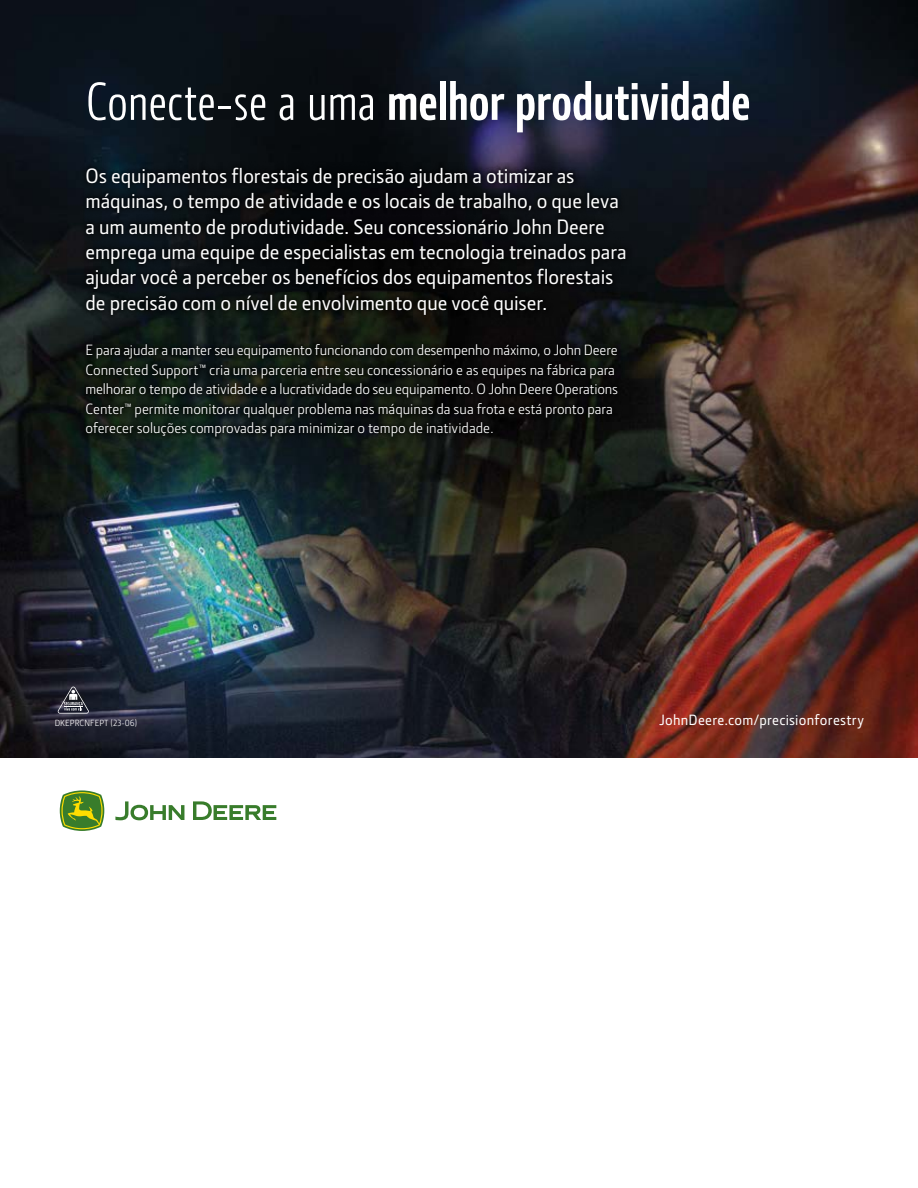
<style>
.page{position:relative;width:918px;height:1188px;background:#fff}
.page>*{position:absolute;margin:0;border:0;box-sizing:border-box;transform-origin:0 0}
.t1{font:700 54px "JD Sans Pro Cond";letter-spacing:-.005em;color:#fff}
.t2{font:500 21px/25.5px "JD Sans Pro";letter-spacing:-.005em;color:#fff}
.t3{font:15px/19.5px "JD Sans Pro";letter-spacing:-.01em;color:#fff}
.t4{font:500 15px "JD Sans Pro";letter-spacing:.015em;color:#fff}
.t5{font:9px "JD Sans Pro";letter-spacing:.01em;color:#fff}
.s1{font-weight:400}
</style>
<div class="page">
<img style="left:0;top:0;width:918px;height:758px">
<div style="left:80px;top:161px;width:552px;height:282px;background:#000;opacity:.52"></div>
<svg style="left:115px;top:801px;width:161px;height:19px"></svg>
<svg style="left:60px;top:790px;width:44px;height:41px;background:#79a03d"></svg>
<svg style="left:58px;top:687px;width:31px;height:27px"></svg>
<h1 class="t1" style="left:86px;top:67px;width:667px"><span class="s1">Conecte-se a uma</span> melhor produtividade</h1>
<p class="t2" style="left:86px;top:162px;width:543px">Os equipamentos florestais de precisão ajudam a otimizar as máquinas, o tempo de atividade e os locais de trabalho, o que leva a um aumento de produtividade. Seu concessionário John Deere emprega uma equipe de especialistas em tecnologia treinados para ajudar você a perceber os benefícios dos equipamentos florestais de precisão com o nível de envolvimento que você quiser.</p>
<p class="t3" style="left:86px;top:340px;width:534px">E para ajudar a manter seu equipamento funcionando com desempenho máximo, o John Deere Connected Support™ cria uma parceria entre seu concessionário e as equipes na fábrica para melhorar o tempo de atividade e a lucratividade do seu equipamento. O John Deere Operations Center™ permite monitorar qualquer problema nas máquinas da sua frota e está pronto para oferecer soluções comprovadas para minimizar o tempo de inatividade.</p>
<p class="t5" style="left:55px;top:717px;width:84px">DKEPRCNFEPT (23-06)</p>
<p class="t4" style="left:659px;top:710px;width:206px">JohnDeere.com/precisionforestry</p>
</div>
